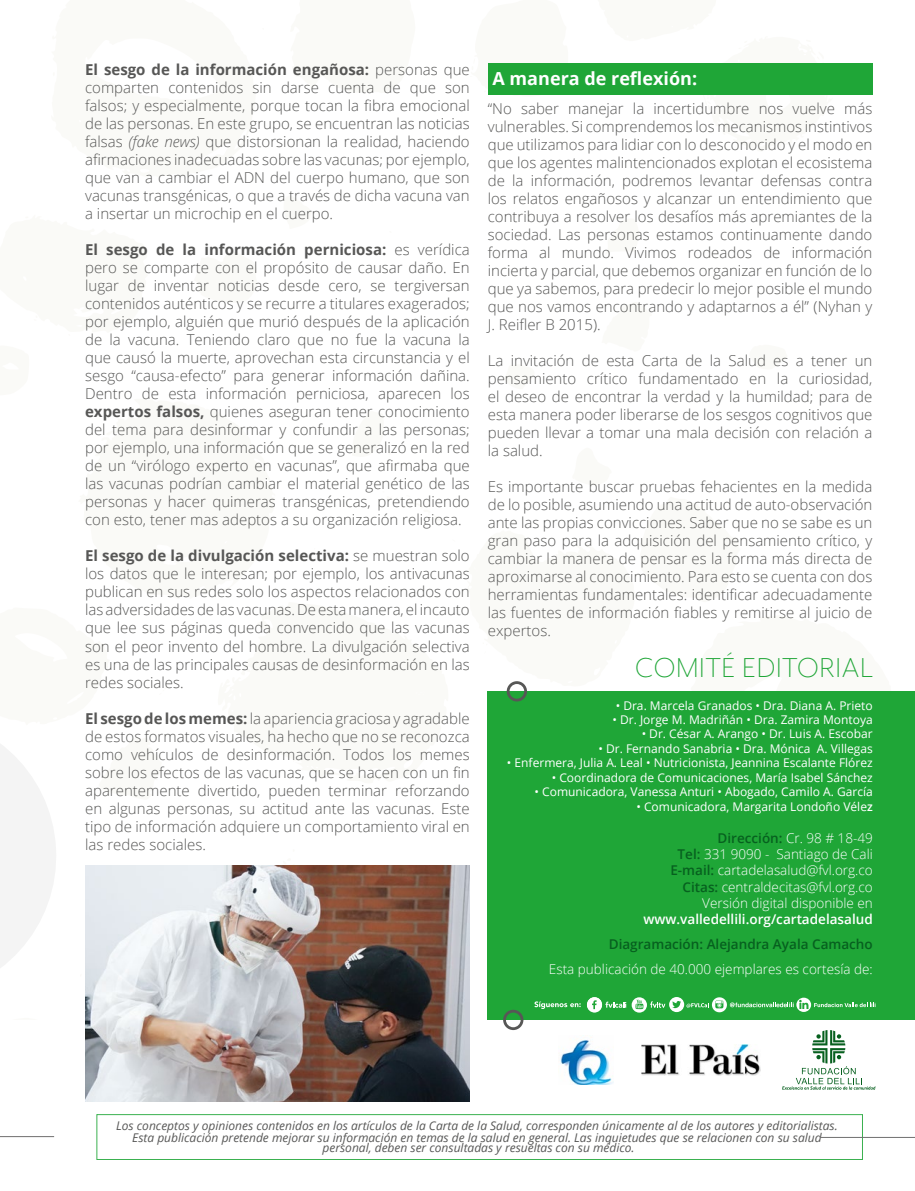
<style>
.page{position:relative;width:915px;height:1191px;background:#fff}
.page>*{position:absolute;margin:0;border:0;box-sizing:border-box;transform-origin:0 0}
.t1{font:300 31.5px "Mr Eaves Mod OT";letter-spacing:.02em;color:#1fa637}
.t2{font:700 18px "Open Sans";color:#fff}
.t3{font:300 15px/18px "Open Sans";color:#575756;text-align:justify}
.t4{font:300 13.5px/16.2px "Open Sans";color:#fff;text-align:right}
.t5{font:600 13.5px "Open Sans";color:#fff}
.t6{font:600 13.5px "Open Sans";color:#07601f}
.t7{font:12px "Open Sans";color:#fff}
.t8{font:italic 12px/12px "Open Sans";color:#575756;text-align:center}
.s1{font-weight:700}
.s2{font-style:italic}
.s3{font-weight:600}
.s4{font-weight:600;color:#07601f}
</style>
<div class="page">
<svg style="left:584px;top:63px;width:248px;height:1px"></svg>
<svg style="left:488px;top:63px;width:80px;height:1px"></svg>
<div style="left:487px;top:691px;width:427px;height:329px;background:#1fa637"></div>
<img style="left:641px;top:1044px;width:118px;height:31px">
<svg style="left:782px;top:1030px;width:93px;height:59px"></svg>
<svg style="left:503px;top:1009px;width:20px;height:21px"></svg>
<div style="left:97px;top:1114px;width:765px;height:45px;border:1px solid #1fa637"></div>
<hr style="left:0;top:1136px;width:54px;height:1px;background:#706f6f">
<hr style="left:819px;top:1137px;width:95px;height:1px;background:#706f6f">
<img style="left:560px;top:1035px;width:53px;height:49px">
<svg style="left:534px;top:1001px;width:46px;height:8px"></svg>
<svg style="left:586px;top:997px;width:16px;height:15px"></svg>
<svg style="left:592px;top:1000px;width:4px;height:9px"></svg>
<svg style="left:605px;top:1001px;width:21px;height:6px"></svg>
<svg style="left:631px;top:997px;width:15px;height:15px"></svg>
<svg style="left:635px;top:999px;width:8px;height:10px"></svg>
<svg style="left:650px;top:1001px;width:15px;height:6px"></svg>
<svg style="left:669px;top:997px;width:15px;height:15px"></svg>
<svg style="left:672px;top:997px;width:203px;height:15px"></svg>
<div style="left:487px;top:64px;width:385px;height:31px;background:#1fa637"></div>
<svg style="left:0;top:744px;width:56px;height:224px"></svg>
<img style="left:85px;top:865px;width:384px;height:237px">
<p class="t3" style="left:85px;top:60px;width:386px"><span class="s1">El sesgo de la información engañosa:</span> personas que comparten contenidos sin darse cuenta de que son falsos; y especialmente, porque tocan la fibra emocional de las personas. En este grupo, se encuentran las noticias falsas <span class="s2">(fake news)</span> que distorsionan la realidad, haciendo afirmaciones inadecuadas sobre las vacunas; por ejemplo, que van a cambiar el ADN del cuerpo humano, que son vacunas transgénicas, o que a través de dicha vacuna van a insertar un microchip en el cuerpo.</p>
<p class="t3" style="left:85px;top:240px;width:386px"><span class="s1">El sesgo de la información perniciosa:</span> es verídica pero se comparte con el propósito de causar daño. En lugar de inventar noticias desde cero, se tergiversan contenidos auténticos y se recurre a titulares exagerados; por ejemplo, alguién que murió después de la aplicación de la vacuna. Teniendo claro que no fue la vacuna la que causó la muerte, aprovechan esta circunstancia y el sesgo “causa-efecto” para generar información dañina.<br>Dentro de esta información perniciosa, aparecen los <span class="s1">expertos falsos,</span> quienes aseguran tener conocimiento del tema para desinformar y confundir a las personas; por ejemplo, una información que se generalizó en la red de un “virólogo experto en vacunas”, que afirmaba que las vacunas podrían cambiar el material genético de las personas y hacer quimeras transgénicas, pretendiendo con esto, tener mas adeptos a su organización religiosa.</p>
<p class="t3" style="left:85px;top:546px;width:386px"><span class="s1">El sesgo de la divulgación selectiva:</span> se muestran solo los datos que le interesan; por ejemplo, los antivacunas publican en sus redes solo los aspectos relacionados con las adversidades de las vacunas. De esta manera, el incauto que lee sus páginas queda convencido que las vacunas son el peor invento del hombre. La divulgación selectiva es una de las principales causas de desinformación en las redes sociales.</p>
<p class="t3" style="left:85px;top:708px;width:386px"><span class="s1">El sesgo de los memes:</span> la apariencia graciosa y agradable de estos formatos visuales, ha hecho que no se reconozca como vehículos de desinformación. Todos los memes sobre los efectos de las vacunas, que se hacen con un fin aparentemente divertido, pueden terminar reforzando en algunas personas, su actitud ante las vacunas. Este tipo de información adquiere un comportamiento viral en las redes sociales.</p>
<p class="t2" style="left:492px;top:66px;width:206px">A manera de reflexión:</p>
<p class="t3" style="left:487px;top:99px;width:386px">“No saber manejar la incertidumbre nos vuelve más vulnerables. Si comprendemos los mecanismos instintivos que utilizamos para lidiar con lo desconocido y el modo en que los agentes malintencionados explotan el ecosistema de la información, podremos levantar defensas contra los relatos engañosos y alcanzar un entendimiento que contribuya a resolver los desafíos más apremiantes de la sociedad. Las personas estamos continuamente dando forma al mundo. Vivimos rodeados de información incierta y parcial, que debemos organizar en función de lo que ya sabemos, para predecir lo mejor posible el mundo que nos vamos encontrando y adaptarnos a él” (Nyhan y J. Reifler B 2015).</p>
<p class="t3" style="left:487px;top:351px;width:386px">La invitación de esta Carta de la Salud es a tener un pensamiento crítico fundamentado en la curiosidad, el deseo de encontrar la verdad y la humildad; para de esta manera poder liberarse de los sesgos cognitivos que pueden llevar a tomar una mala decisión con relación a la salud.</p>
<p class="t3" style="left:487px;top:477px;width:386px">Es importante buscar pruebas fehacientes en la medida de lo posible, asumiendo una actitud de auto-observación ante las propias convicciones. Saber que no se sabe es un gran paso para la adquisición del pensamiento crítico, y cambiar la manera de pensar es la forma más directa de aproximarse al conocimiento. Para esto se cuenta con dos herramientas fundamentales: identificar adecuadamente las fuentes de información fiables y remitirse al juicio de expertos.</p>
<h1 class="t1" style="left:635px;top:651px;width:239px">COMITÉ EDITORIAL</h1>
<p class="t7" style="left:615px;top:697px;width:258px">• Dra. Marcela Granados • Dra. Diana A. Prieto</p>
<p class="t7" style="left:612px;top:711px;width:262px">• Dr. Jorge M. Madriñán • Dra. Zamira Montoya</p>
<p class="t7" style="left:641px;top:726px;width:232px">• Dr. César A. Arango • Dr. Luis A. Escobar</p>
<p class="t7" style="left:598px;top:740px;width:276px">• Dr. Fernando Sanabria • Dra. Mónica A. Villegas</p>
<p class="t7" style="left:507px;top:754px;width:367px">• Enfermera, Julia A. Leal • Nutricionista, Jeannina Escalante Flórez</p>
<p class="t7" style="left:551px;top:769px;width:322px">• Coordinadora de Comunicaciones, María Isabel Sánchez</p>
<p class="t7" style="left:534px;top:783px;width:339px">• Comunicadora, Vanessa Anturi • Abogado, Camilo A. García</p>
<p class="t7" style="left:636px;top:798px;width:238px">• Comunicadora, Margarita Londoño Véle<span class="s3">z</span></p>
<p class="t4" style="left:670px;top:829px;width:204px"><span class="s4">Dirección:</span> Cr. 98 # 18-49<br><span class="s4">Tel:</span> 331 9090 - Santiago de Cali<br><span class="s4">E-mail:</span> cartadelasalud@fvl.org.co<br><span class="s4">Citas:</span> centraldecitas@fvl.org.co<br>Versión digital disponible en</p>
<p class="t5" style="left:643px;top:909px;width:231px">www.valledellili.org/cartadelasalud</p>
<p class="t6" style="left:608px;top:935px;width:265px">Diagramación: Alejandra Ayala Camacho</p>
<p class="t4" style="left:548px;top:961px;width:325px">Esta publicación de 40.000 ejemplares es cortesía de:</p>
<p class="t8" style="left:116px;top:1118px;width:722px">Los conceptos y opiniones contenidos en los artículos de la Carta de la Salud, corresponden únicamente al de los autores y editorialistas.<br>Esta publicación pretende mejorar su información en temas de la salud en general. Las inquietudes que se relacionen con su salud</p>
<p class="t8" style="left:322px;top:1141px;width:313px">personal, deben ser consultadas y resueltas con su médico.</p>
</div>
